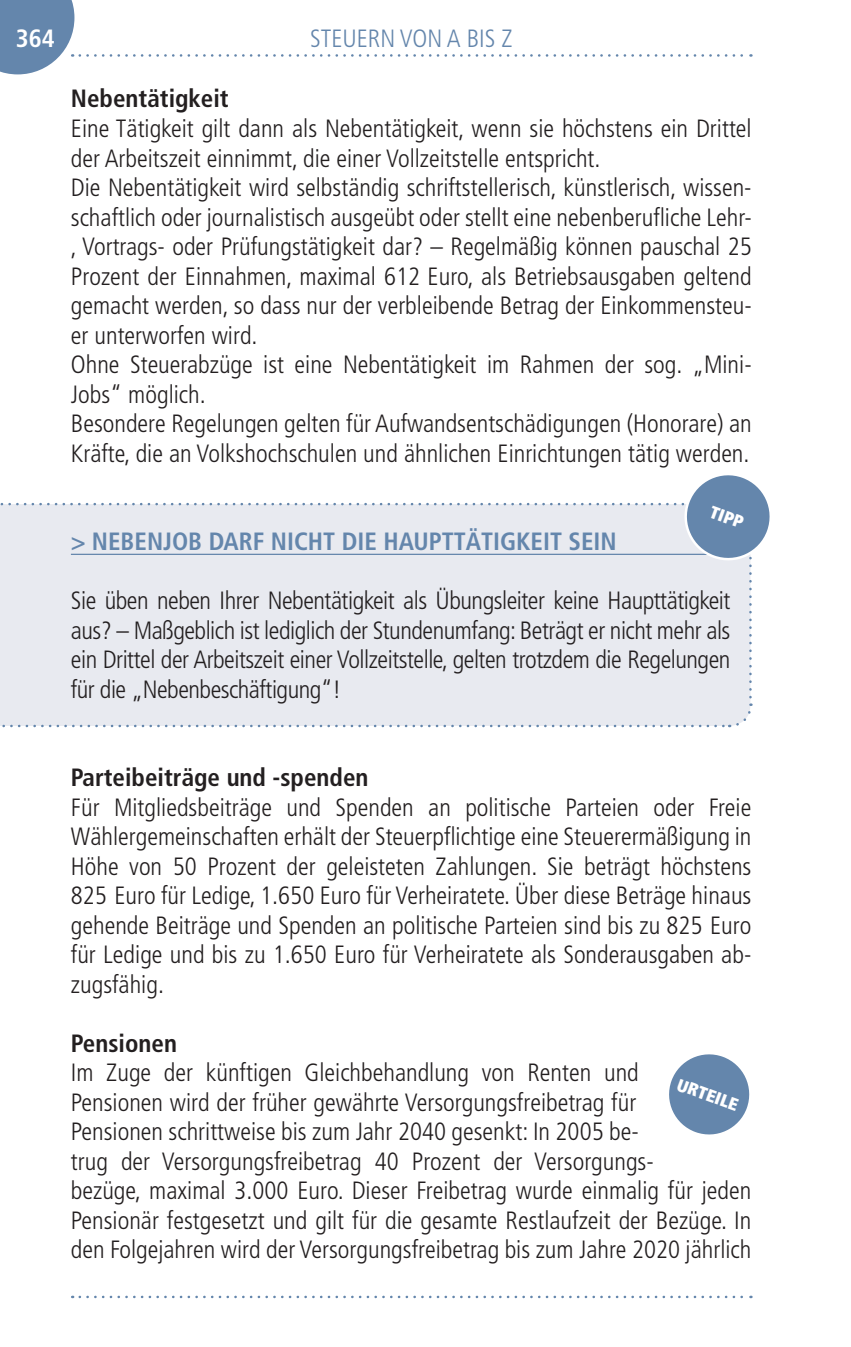
<style>
.page{position:relative;width:851px;height:1347px;background:#fff}
.page>*{position:absolute;margin:0;border:0;box-sizing:border-box;transform-origin:0 0}
.t1{font:300 condensed 25px/29.5px "Frutiger";color:#231f20}
.t2{font:700 condensed 25px "Frutiger";color:#6486ac}
.t3{font:300 condensed 25px "Frutiger";color:#6486ac}
.t4{font:700 condensed 25px "Frutiger";color:#fff}
.t5{font:900 condensed 17.5px "Frutiger";color:#fff}
.s1{font-weight:700}
</style>
<div class="page">
<svg style="left:80px;top:1295px;width:671px;height:3px"></svg>
<svg style="left:80px;top:54px;width:671px;height:3px"></svg>
<svg style="left:0;top:0;width:74px;height:74px;background:#7694b5"></svg>
<div style="left:0;top:697px;width:750px;height:6px;background:#e8eaf0"></div>
<svg style="left:0;top:703px;width:752px;height:24px;background:#e5e8ee"></svg>
<svg style="left:0;top:475px;width:770px;height:222px;background:#e6e9ef"></svg>
<svg style="left:669px;top:1054px;width:81px;height:81px"></svg>
<p class="t4" style="left:16px;top:28px;width:40px">364</p>
<p class="t3" style="left:310px;top:28px;width:204px">STEUERN VON A BIS Z</p>
<p class="t1" style="left:71px;top:86px;width:682px"><span class="s1">Nebentätigkeit<br></span>Eine Tätigkeit gilt dann als Nebentätigkeit, wenn sie höchstens ein Drittel der Arbeitszeit einnimmt, die einer Vollzeitstelle entspricht.<br>Die Nebentätigkeit wird selbständig schriftstellerisch, künstlerisch, wissen&shy;schaftlich oder journalistisch ausgeübt oder stellt eine nebenberufliche Lehr-, Vortrags- oder Prüfungs tätig keit dar? – Regelmäßig können pauschal 25<br>Prozent der Einnahmen, maximal 612 Euro, als Betriebsausgaben geltend gemacht werden, so dass nur der verbleibende Betrag der Einkommensteu&shy;er unterworfen wird.<br>Ohne Steuerabzüge ist eine Nebentätigkeit im Rahmen der sog. „Mini-Jobs“ möglich.<br>Besondere Regelungen gelten für Aufwandsentschädigungen (Honorare) an Kräfte, die an Volkshochschulen und ähnlichen Einrichtungen tätig werden.</p>
<p class="t5" style="left:712px;top:504px;width:36px;rotate:20deg">TIPP</p>
<p class="t2" style="left:71px;top:531px;width:547px">&gt; NEBENJOB DARF NICHT DIE HAUPTTÄTIGKEIT SEIN</p>
<p class="t1" style="left:71px;top:588px;width:661px;text-align:justify">Sie üben neben Ihrer Nebentätigkeit als Übungsleiter keine Haupttätigkeit aus? – Maß geblich ist lediglich der Stundenumfang: Beträgt er nicht mehr als ein Drittel der Ar beits zeit einer Vollzeitstelle, gelten trotzdem die Regelungen für die „Nebenbeschäftigung“!</p>
<p class="t1" style="left:71px;top:765px;width:682px"><span class="s1">Parteibeiträge und -spenden<br></span>Für Mitgliedsbeiträge und Spenden an politische Parteien oder Freie Wählergemein schaf ten erhält der Steuerpflichtige eine Steuerermäßigung in Höhe von 50 Prozent der ge leisteten Zahlungen. Sie beträgt höchstens 825 Euro für Ledige, 1.650 Euro für Ver hei ra tete. Über diese Beträge hinaus gehende Beiträge und Spenden an politische Parteien sind bis zu 825 Euro für Ledige und bis zu 1.650 Euro für Verheiratete als Son derausgaben ab&shy;zugsfähig.</p>
<p class="t1" style="left:71px;top:1030px;width:682px"><span class="s1">Pensionen<br></span>Im Zuge der künftigen Gleichbehandlung von Renten und<br>Pensionen wird der früher gewährte Versorgungsfreibetrag für<br>Pensionen schrittweise bis zum Jahr 2040 gesenkt: In 2005 be-<br>trug der Versorgungsfreibetrag 40 Pro zent der Versorgungs-<br>bezüge, maximal 3.000 Euro. Dieser Freibetrag wurde einmalig für jeden Pensionär festgesetzt und gilt für die gesamte Restlaufzeit der Bezüge. In den Folgejahren wird der Versorgungsfreibetrag bis zum Jahre 2020 jährlich</p>
<p class="t5" style="left:679px;top:1077px;width:66px;rotate:20deg">URTEILE</p>
</div>
